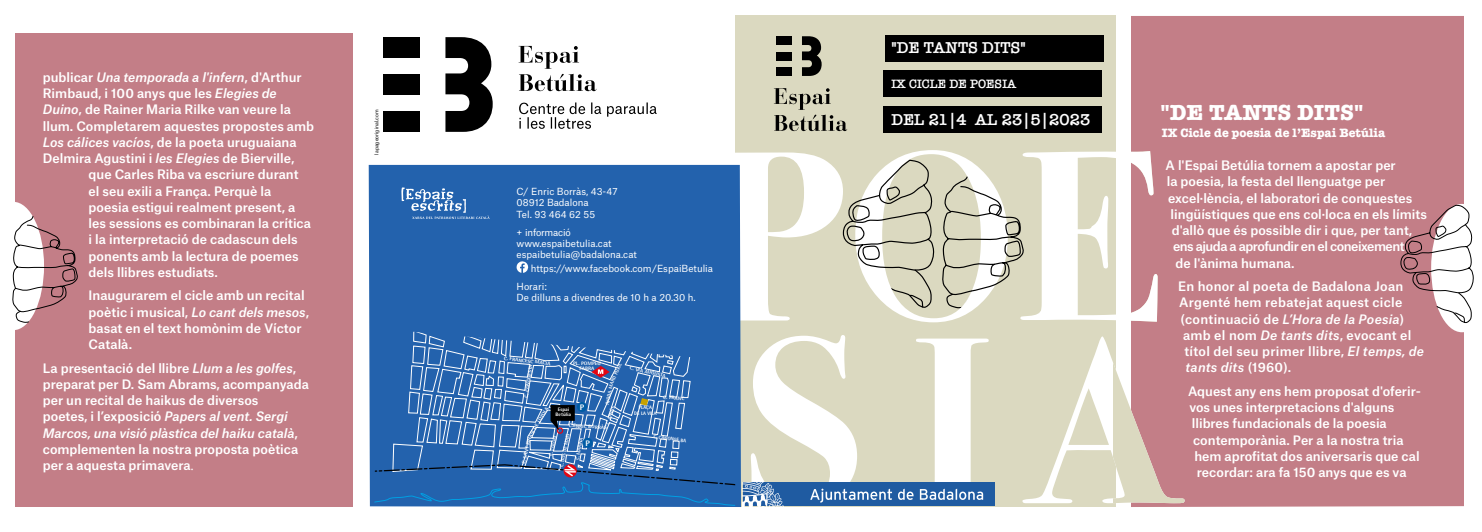
<style>
.page{position:relative;width:1482px;height:532px;background:#fff}
.page>*{position:absolute;margin:0;border:0;box-sizing:border-box;transform-origin:0 0}
.t1{font:700 22.5px "American Typewriter";color:#fff}
.t2{font:600 16.25px "American Typewriter";color:#fff}
.t3{font:500 12.5px/16.2px "Atlas Grotesk";color:#fff}
.t4{font:500 12.5px "Atlas Grotesk";letter-spacing:.02em;color:#fff}
.t5{font:italic 500 12.5px "Atlas Grotesk";letter-spacing:.02em;color:#fff}
.t6{font:500 12.5px "Atlas Grotesk";letter-spacing:-.04em;color:#fff}
.t7{font:700 12.5px "American Typewriter";color:#fff}
.t8{font:600 12.5px "American Typewriter";color:#fff}
.t9{font:9.38px/11.2px "Atlas Grotesk";color:#fff}
.t10{font:800 8px "Rotis Semi Sans";color:#fff;scale:1.05 1}
.t11{font:800 5px/5px "Rotis Semi Sans";color:#fff;text-align:center;scale:1.05 1}
.t12{font:800 5px/6px "Rotis Semi Sans";color:#fff;text-align:center;scale:.95 1}
.t13{font:5px "Atlas Grotesk";color:#000}
.s1{font-style:italic}
.s2{font-family:"American Typewriter";font-weight:400}
.s3{font-style:normal}
</style>
<div class="page">
<div style="left:1131px;top:16px;width:332px;height:491px;background:#c37e87"></div>
<div style="left:735px;top:15px;width:380px;height:491px;background:#dbd9c0"></div>
<svg style="left:751px;top:335px;width:433px;height:171px"></svg>
<svg style="left:711px;top:151px;width:446px;height:171px"></svg>
<div style="left:16px;top:34px;width:337px;height:473px;background:#c37e87"></div>
<div style="left:369px;top:165px;width:372px;height:342px;background:#2362ad"></div>
<svg style="left:401px;top:187px;width:88px;height:32px;background:#4a7ebb"></svg>
<div style="left:383px;top:37px;width:36px;height:20px;background:#000"></div>
<div style="left:383px;top:74px;width:36px;height:21px;background:#000"></div>
<div style="left:383px;top:111px;width:36px;height:21px;background:#000"></div>
<svg style="left:445px;top:37px;width:47px;height:95px"></svg>
<svg style="left:518px;top:46px;width:78px;height:45px"></svg>
<svg style="left:519px;top:102px;width:137px;height:27px"></svg>
<svg style="left:516px;top:261px;width:12px;height:12px"></svg>
<div style="left:776px;top:36px;width:15px;height:9px;background:#000"></div>
<div style="left:776px;top:52px;width:15px;height:8px;background:#000"></div>
<div style="left:776px;top:67px;width:15px;height:9px;background:#000"></div>
<svg style="left:802px;top:36px;width:19px;height:40px"></svg>
<svg style="left:773px;top:88px;width:74px;height:43px"></svg>
<div style="left:742px;top:482px;width:252px;height:24px;background:#1f5ba1"></div>
<svg style="left:742px;top:482px;width:42px;height:24px"></svg>
<svg style="left:810px;top:488px;width:103px;height:14px"></svg>
<svg style="left:919px;top:488px;width:64px;height:11px"></svg>
<div style="left:885px;top:35px;width:219px;height:26px;background:#000"></div>
<div style="left:883px;top:70px;width:219px;height:26px;background:#000"></div>
<div style="left:883px;top:106px;width:219px;height:27px;background:#000"></div>
<svg style="left:12px;top:202px;width:66px;height:128px"></svg>
<svg style="left:1399px;top:194px;width:75px;height:138px"></svg>
<svg style="left:1113px;top:345px;width:71px;height:161px;background:#cfa6a3"></svg>
<svg style="left:374px;top:328px;width:361px;height:179px;background:#3870b2"></svg>
<p class="t3" style="left:43px;top:68px;width:273px">publicar <span class="s1">Una temporada a l'infern</span>, d'Arthur Rimbaud, i 100 anys que les <span class="s1">Elegies de Duino</span>, de Rainer Maria Rilke van veure la llum. Completarem aquestes propostes amb <span class="s1">Los cálices vacíos</span>, de la poeta uruguaiana Delmira Agustini i <span class="s1">les Elegies</span> de Bierville,</p>
<p class="t3" style="left:89px;top:165px;width:224px">que Carles Riba va escriure durant el seu exili a França. Perquè la poesia estigui realment present, a les sessions es combinaran la crítica i la interpretació de cadascun dels ponents amb la lectura de poemes dels llibres estudiats.</p>
<p class="t3" style="left:89px;top:286px;width:222px">Inaugurarem el cicle amb un recital poètic i musical, <span class="s1">Lo cant dels mesos</span>, basat en el text homònim de Víctor<br>Català.</p>
<p class="t3" style="left:43px;top:358px;width:267px">La presentació del llibre <span class="s1">Llum a les golfes</span>, preparat per D. Sam Abrams, acompanyada per un recital de haikus de diversos<br>poetes, i l’exposició <span class="s1">Papers al vent. Sergi Marcos, una visió plàstica del haiku català</span>, complementen la nostra proposta poètica per a aquesta primavera<span class="s2">.</span></p>
<h2 class="t2" style="left:891px;top:35px;width:136px">"DE TANTS DITS"</h2>
<p class="t8" style="left:891px;top:74px;width:126px">IX CICLE DE POESIA</p>
<h2 class="t2" style="left:891px;top:107px;width:200px">DEL 21|4 AL 23|5|2023</h2>
<p class="t13" style="left:372px;top:154px;width:47px;rotate:-90deg">lapageoriginal.com</p>
<h1 class="t1" style="left:1160px;top:93px;width:204px">"DE TANTS DITS"</h1>
<p class="t7" style="left:1161px;top:122px;width:225px">IX Cicle de poesia de l’Espai Betúlia</p>
<p class="t3" style="left:1165px;top:156px;width:232px">A l'Espai Betúlia tornem a apostar per</p>
<p class="t3" style="left:1166px;top:172px;width:220px">la poesia, la festa del llenguatge per</p>
<p class="t3" style="left:1167px;top:188px;width:246px">excel·lència, el laboratori de conquestes</p>
<p class="t3" style="left:1170px;top:205px;width:258px">lingüístiques que ens col·loca en els límits</p>
<p class="t3" style="left:1171px;top:221px;width:242px">d'allò que és possible dir i que, per tant,</p>
<p class="t6" style="left:1172px;top:236px;width:233px">ens ajuda a aprofundir en el coneixement</p>
<p class="t3" style="left:1175px;top:253px;width:121px">de l'ànima humana.</p>
<p class="t4" style="left:1177px;top:276px;width:227px">En honor al poeta de Badalona Joan</p>
<p class="t4" style="left:1179px;top:292px;width:224px">Argenté hem rebatejat aquest cicle</p>
<p class="t5" style="left:1180px;top:308px;width:225px"><span class="s3">(continuació de</span> L’Hora de la Poesia<span class="s3">)</span></p>
<p class="t4" style="left:1182px;top:325px;width:230px">amb el nom <span class="s1">De tants dits</span>, evocant el</p>
<p class="t4" style="left:1184px;top:341px;width:241px">títol del seu primer llibre, <span class="s1">El temps, de</span></p>
<p class="t5" style="left:1185px;top:357px;width:107px">tants dits <span class="s3">(1960).</span></p>
<p class="t3" style="left:1187px;top:381px;width:234px">Aquest any ens hem proposat d'oferir-</p>
<p class="t3" style="left:1189px;top:397px;width:207px">vos unes interpretacions d'alguns</p>
<p class="t3" style="left:1191px;top:414px;width:196px">llibres fundacionals de la poesia</p>
<p class="t3" style="left:1192px;top:430px;width:212px">contemporània. Per a la nostra tria</p>
<p class="t3" style="left:1194px;top:446px;width:227px">hem aprofitat dos aniversaris que cal</p>
<p class="t3" style="left:1196px;top:462px;width:211px">recordar: ara fa 150 anys que es va</p>
<p class="t9" style="left:516px;top:185px;width:102px">C/ Enric Borràs, 43-47<br>08912 Badalona<br>Tel. 93 464 62 55</p>
<p class="t9" style="left:516px;top:226px;width:122px">+ informació www.espaibetulia.cat espaibetulia@badalona.cat</p>
<p class="t9" style="left:516px;top:258px;width:198px;line-height:18.5px;text-indent:14px">https://www.facebook.com/EspaiBetulia<br>Horari:</p>
<p class="t9" style="left:516px;top:291px;width:181px">De dilluns a divendres de 10 h a 20.30 h.</p>
<p class="t11" style="left:504px;top:355px;width:46px;rotate:7deg">C. FRANCESC MACIÀ</p>
<p class="t11" style="left:573px;top:360px;width:28px;rotate:1deg">PL. POMPEU<br>FABRA</p>
<p class="t12" style="left:608px;top:383px;width:26px;rotate:-66deg">ARTÍ PUJOL</p>
<p class="t11" style="left:630px;top:365px;width:22px;rotate:13deg">C. VIA AU</p>
<p class="t11" style="left:523px;top:397px;width:31px;rotate:-82deg">C. CONQUEST</p>
<p class="t11" style="left:655px;top:370px;width:13px;rotate:12deg">USTA</p>
<p class="t12" style="left:604px;top:404px;width:24px;rotate:-79deg">AVGDA. M</p>
<p class="t11" style="left:663px;top:394px;width:22px;rotate:3deg">C. FRANC</p>
<p class="t11" style="left:558px;top:406px;width:12px;rotate:1deg">Espai</p>
<p class="t10" style="left:580px;top:402px;width:6px">P</p>
<p class="t11" style="left:555px;top:411px;width:16px;rotate:1deg">Betúlia</p>
<p class="t12" style="left:634px;top:404px;width:25px;rotate:-1deg">PLAÇA<br>DE LA VILA</p>
<p class="t12" style="left:604px;top:423px;width:22px;rotate:-72deg">C. ARNÚS</p>
<p class="t11" style="left:527px;top:435px;width:34px;rotate:-60deg">ASI DE LOYOLA</p>
<p class="t11" style="left:569px;top:423px;width:38px;rotate:3deg">C.ENRIC BORRÀS</p>
<p class="t10" style="left:585px;top:437px;width:6px">P</p>
<p class="t12" style="left:558px;top:465px;width:37px;rotate:-79deg">C. DOS DE MAIG</p>
<p class="t12" style="left:574px;top:459px;width:25px;rotate:-79deg">C. MARINA</p>
<p class="t12" style="left:654px;top:433px;width:36px;rotate:7deg">C. CANONGE BA</p>
<p class="t12" style="left:547px;top:454px;width:23px;rotate:-78deg">C. COLOM</p>
<p class="t11" style="left:521px;top:463px;width:28px;rotate:-77deg">C. SANT IGN</p>
</div>
